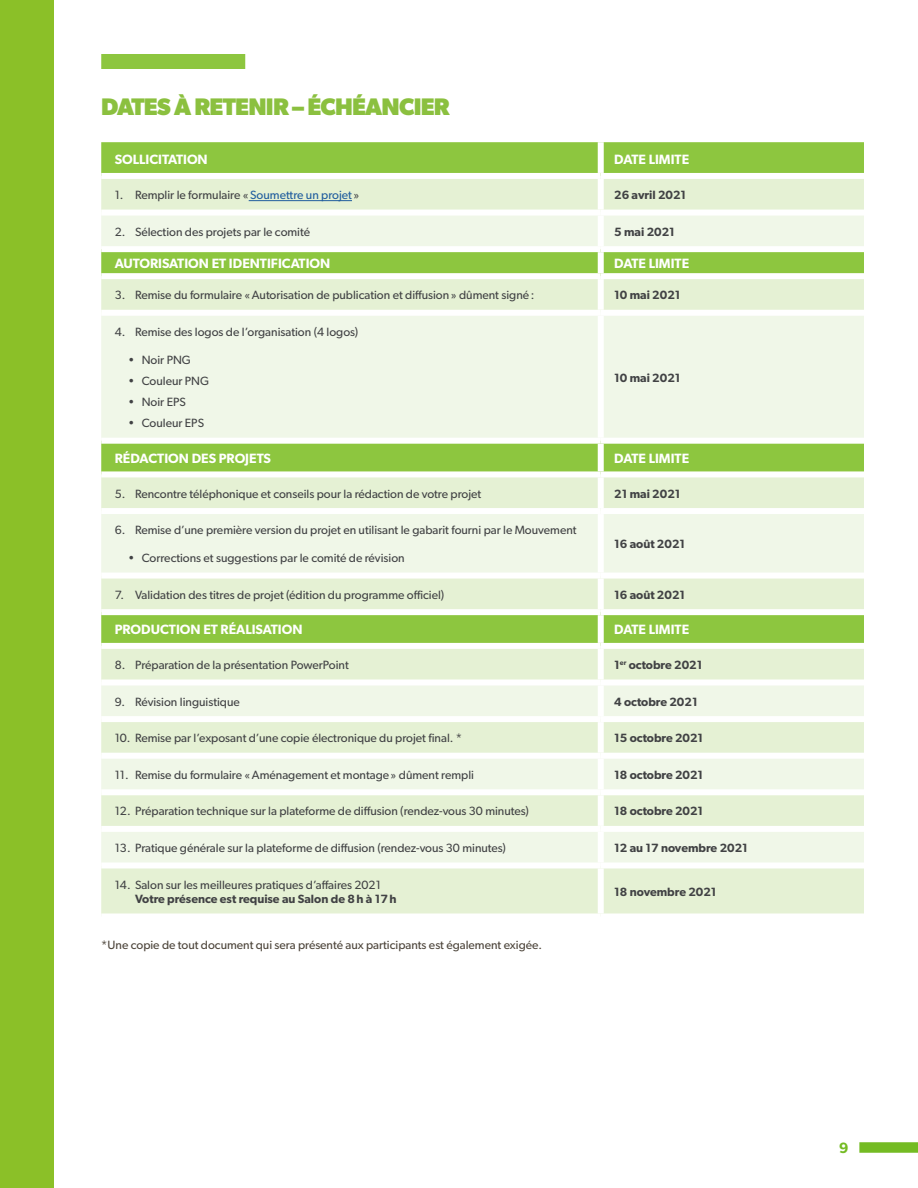
<style>
.page{position:relative;width:918px;height:1188px;background:#fff}
.page>*{position:absolute;margin:0;border:0;box-sizing:border-box;transform-origin:0 0}
.Titre_1{font:700 24px "Gibson";letter-spacing:-.03em;color:#8bc03f}
.t1{font:600 15px "Gibson";color:#74bb23}
.t2{font:600 13.5px "Gibson";color:#fff}
.t3{font:12px/14.4px "Gibson";color:#414244}
.t4{font:600 12px "Gibson";color:#414244}
.t5{font:12px "Gibson";color:#4d453b}
.s1{color:#215e9e}
.s2{font-weight:600}
</style>
<div class="page">
<div style="left:0;top:0;width:54px;height:1188px;background:#8bc028"></div>
<div style="left:101px;top:54px;width:144px;height:15px;background:#8dc63f"></div>
<div style="left:101px;top:142px;width:763px;height:31px;background:#8dc63f"></div>
<div style="left:101px;top:179px;width:763px;height:734px;background:#e5f1d4"></div>
<svg style="left:101px;top:216px;width:763px;height:646px;background:#ebf4df"></svg>
<svg style="left:101px;top:252px;width:763px;height:391px;background:#d7eabe"></svg>
<div style="left:598px;top:142px;width:6px;height:31px;background:#fff"></div>
<div style="left:598px;top:179px;width:6px;height:31px;background:#fff"></div>
<div style="left:101px;top:210px;width:500px;height:6px;background:#fff"></div>
<div style="left:601px;top:210px;width:263px;height:6px;background:#fff"></div>
<div style="left:598px;top:216px;width:6px;height:30px;background:#fff"></div>
<div style="left:101px;top:246px;width:500px;height:6px;background:#fff"></div>
<div style="left:601px;top:246px;width:263px;height:6px;background:#fff"></div>
<div style="left:598px;top:252px;width:6px;height:21px;background:#fff"></div>
<div style="left:101px;top:273px;width:500px;height:6px;background:#fff"></div>
<div style="left:601px;top:273px;width:263px;height:6px;background:#fff"></div>
<div style="left:598px;top:279px;width:6px;height:31px;background:#fff"></div>
<div style="left:101px;top:310px;width:500px;height:6px;background:#fff"></div>
<div style="left:601px;top:310px;width:263px;height:6px;background:#fff"></div>
<div style="left:598px;top:316px;width:6px;height:122px;background:#fff"></div>
<div style="left:101px;top:438px;width:500px;height:6px;background:#fff"></div>
<div style="left:601px;top:438px;width:263px;height:6px;background:#fff"></div>
<div style="left:598px;top:444px;width:6px;height:27px;background:#fff"></div>
<div style="left:101px;top:471px;width:500px;height:6px;background:#fff"></div>
<div style="left:601px;top:471px;width:263px;height:6px;background:#fff"></div>
<div style="left:598px;top:477px;width:6px;height:31px;background:#fff"></div>
<div style="left:101px;top:508px;width:500px;height:6px;background:#fff"></div>
<div style="left:601px;top:508px;width:263px;height:6px;background:#fff"></div>
<div style="left:598px;top:514px;width:6px;height:59px;background:#fff"></div>
<div style="left:101px;top:573px;width:500px;height:6px;background:#fff"></div>
<div style="left:601px;top:573px;width:263px;height:6px;background:#fff"></div>
<div style="left:598px;top:579px;width:6px;height:30px;background:#fff"></div>
<div style="left:101px;top:609px;width:500px;height:6px;background:#fff"></div>
<div style="left:601px;top:609px;width:263px;height:6px;background:#fff"></div>
<div style="left:598px;top:615px;width:6px;height:28px;background:#fff"></div>
<div style="left:101px;top:643px;width:500px;height:6px;background:#fff"></div>
<div style="left:601px;top:643px;width:263px;height:6px;background:#fff"></div>
<div style="left:598px;top:649px;width:6px;height:30px;background:#fff"></div>
<div style="left:101px;top:679px;width:500px;height:6px;background:#fff"></div>
<div style="left:601px;top:679px;width:263px;height:6px;background:#fff"></div>
<div style="left:598px;top:685px;width:6px;height:31px;background:#fff"></div>
<div style="left:101px;top:716px;width:500px;height:6px;background:#fff"></div>
<div style="left:601px;top:716px;width:263px;height:6px;background:#fff"></div>
<div style="left:598px;top:722px;width:6px;height:31px;background:#fff"></div>
<div style="left:101px;top:753px;width:500px;height:6px;background:#fff"></div>
<div style="left:601px;top:753px;width:263px;height:6px;background:#fff"></div>
<div style="left:598px;top:759px;width:6px;height:30px;background:#fff"></div>
<div style="left:101px;top:789px;width:500px;height:6px;background:#fff"></div>
<div style="left:601px;top:789px;width:263px;height:6px;background:#fff"></div>
<div style="left:598px;top:795px;width:6px;height:31px;background:#fff"></div>
<div style="left:101px;top:826px;width:500px;height:6px;background:#fff"></div>
<div style="left:601px;top:826px;width:263px;height:6px;background:#fff"></div>
<div style="left:598px;top:832px;width:6px;height:30px;background:#fff"></div>
<div style="left:101px;top:862px;width:500px;height:6px;background:#fff"></div>
<div style="left:601px;top:862px;width:263px;height:6px;background:#fff"></div>
<div style="left:598px;top:868px;width:6px;height:45px;background:#fff"></div>
<hr style="left:249px;top:200px;width:103px;height:1px;background:#215e9e">
<div style="left:859px;top:1142px;width:59px;height:11px;background:#74bb23"></div>
<p class="Titre_1" style="left:101px;top:93px;width:350px">DATES À RETENIR – ÉCHÉANCIER</p>
<p class="t2" style="left:115px;top:152px;width:95px">SOLLICITATION</p>
<p class="t2" style="left:614px;top:152px;width:77px">DATE LIMITE</p>
<p class="t3" style="left:115px;top:188px;width:246px">1. Remplir le formulaire «<span class="s1">Soumettre un projet</span> »</p>
<p class="t4" style="left:614px;top:188px;width:73px">26 avril 2021</p>
<p class="t3" style="left:115px;top:224px;width:197px">2. Sélection des projets par le comité</p>
<p class="t4" style="left:614px;top:224px;width:62px">5 mai 2021</p>
<p class="t2" style="left:115px;top:255px;width:217px">AUTORISATION ET IDENTIFICATION</p>
<p class="t2" style="left:614px;top:255px;width:77px">DATE LIMITE</p>
<p class="t3" style="left:115px;top:288px;width:421px">3. Remise du formulaire «Autorisation de publication et diffusion» dûment signé:</p>
<p class="t4" style="left:614px;top:288px;width:68px">10 mai 2021</p>
<p class="t3" style="left:115px;top:324px;width:245px">4. Remise des logos de l’organisation (4 logos)</p>
<p class="t3" style="left:128px;top:352px;width:64px">• Noir PNG</p>
<p class="t3" style="left:128px;top:373px;width:82px">• Couleur PNG</p>
<p class="t3" style="left:128px;top:395px;width:59px">• Noir EPS</p>
<p class="t3" style="left:128px;top:416px;width:77px">• Couleur EPS</p>
<p class="t4" style="left:614px;top:370px;width:68px">10 mai 2021</p>
<p class="t2" style="left:115px;top:450px;width:158px">RÉDACTION DES PROJETS</p>
<p class="t2" style="left:614px;top:450px;width:77px">DATE LIMITE</p>
<p class="t3" style="left:115px;top:486px;width:368px">5. Rencontre téléphonique et conseils pour la rédaction de votre projet</p>
<p class="t4" style="left:614px;top:486px;width:68px">21 mai 2021</p>
<p class="t3" style="left:115px;top:523px;width:463px">6. Remise d’une première version du projet en utilisant le gabarit fourni par le Mouvement</p>
<p class="t3" style="left:128px;top:551px;width:278px">• Corrections et suggestions par le comité de révision</p>
<p class="t4" style="left:614px;top:537px;width:72px">16 août 2021</p>
<p class="t3" style="left:115px;top:587px;width:331px">7. Validation des titres de projet (édition du programme officiel)</p>
<p class="t4" style="left:614px;top:587px;width:72px">16 août 2021</p>
<p class="t2" style="left:115px;top:622px;width:189px">PRODUCTION ET RÉALISATION</p>
<p class="t2" style="left:614px;top:622px;width:77px">DATE LIMITE</p>
<p class="t3" style="left:115px;top:657px;width:236px">8. Préparation de la présentation PowerPoint</p>
<p class="t4" style="left:614px;top:658px;width:90px">1<sup>er</sup> octobre 2021</p>
<p class="t3" style="left:115px;top:694px;width:127px">9. Révision linguistique</p>
<p class="t4" style="left:614px;top:694px;width:85px">4 octobre 2021</p>
<p class="t3" style="left:115px;top:731px;width:349px">10. Remise par l’exposant d’une copie électronique du projet final. *</p>
<p class="t4" style="left:614px;top:731px;width:90px">15 octobre 2021</p>
<p class="t3" style="left:115px;top:767px;width:361px">11. Remise du formulaire «Aménagement et montage» dûment rempli</p>
<p class="t4" style="left:614px;top:767px;width:90px">18 octobre 2021</p>
<p class="t3" style="left:115px;top:804px;width:416px">12. Préparation technique sur la plateforme de diffusion (rendez-vous 30 minutes)</p>
<p class="t4" style="left:614px;top:804px;width:90px">18 octobre 2021</p>
<p class="t3" style="left:115px;top:840px;width:393px">13. Pratique générale sur la plateforme de diffusion (rendez-vous 30 minutes)</p>
<p class="t4" style="left:614px;top:841px;width:135px">12 au 17 novembre 2021</p>
<p class="t3" style="left:135px;top:877px;width:263px;text-indent:-20px">14. Salon sur les meilleures pratiques d’affaires 2021<br><span class="s2">Votre présence est requise au Salon de 8h à 17h</span></p>
<p class="t4" style="left:614px;top:884px;width:104px">18 novembre 2021</p>
<p class="t5" style="left:101px;top:938px;width:442px">*Une copie de tout document qui sera présenté aux participants est également exigée.</p>
<p class="t1" style="left:839px;top:1139px;width:11px">9</p>
</div>
